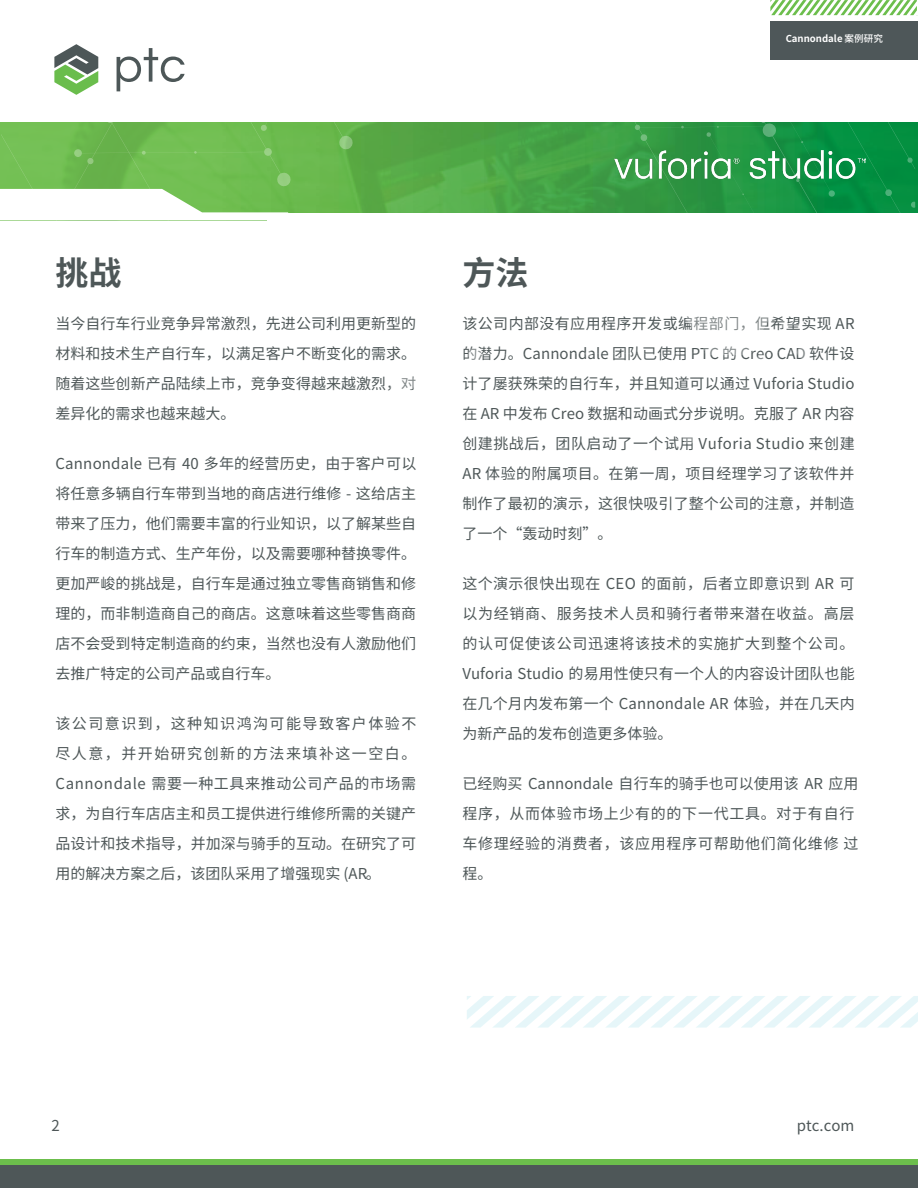
<style>
.page{position:relative;width:918px;height:1188px;background:#fff}
.page>*{position:absolute;margin:0;border:0;box-sizing:border-box;transform-origin:0 0}
.t1{font:700 33px "Noto Sans CJ Ksc";color:#4e5758}
.t2{font:15px/30px "Noto Sans CJ Ksc";color:#4e5758;text-align:justify}
.t3{font:15px/30px "Noto Sans CJ Ksc";letter-spacing:.045em;color:#4e5758}
.t4{font:700 9.6px "Noto Sans CJ Ksc";color:#fff}
.s1{font-weight:500}
</style>
<div class="page">
<img style="left:354px;top:122px;width:564px;height:91px">
<div style="left:770px;top:21px;width:148px;height:39px;background:#4e5759"></div>
<svg style="left:770px;top:0;width:147px;height:15px"></svg>
<svg style="left:467px;top:996px;width:451px;height:32px"></svg>
<svg style="left:0;top:44px;width:354px;height:177px"></svg>
<div style="left:0;top:1164px;width:918px;height:24px;background:#4e5758"></div>
<div style="left:0;top:1159px;width:918px;height:5px;background:#6cbe4c"></div>
<svg style="left:475px;top:122px;width:440px;height:91px;background:#329d4a"></svg>
<p class="t4" style="left:786px;top:34px;width:99px">Cannondale <span class="s1">案例研究</span></p>
<h1 class="t1" style="left:56px;top:254px;width:68px">挑战</h1>
<p class="t2" style="left:56px;top:309px;width:362px">当今自行车行业竞争异常激烈，先进公司利用更新型的材料和技术生产自行车，以满足客户不断变化的需求。随着这些创新产品陆续上市，竞争变得越来越激烈，对差异化的需求也越来越大。</p>
<p class="t2" style="left:56px;top:449px;width:362px">Cannondale 已有 40 多年的经营历史，由于客户可以将任意多辆自行车带到当地的商店进行维修 - 这给店主带来了压力，他们需要丰富的行业知识，以了解某些自行车的制造方式、生产年份，以及需要哪种替换零件。更加严峻的挑战是，自行车是通过独立零售商销售和修理的，而非制造商自己的商店。这意味着这些零售商商店不会受到特定制造商的约束，当然也没有人激励他们去推广特定的公司产品或自行车。</p>
<p class="t2" style="left:56px;top:709px;width:362px">该公司意识到，这种知识鸿沟可能导致客户体验不尽人意，并开始研究创新的方法来填补这一空白。Cannondale 需要一种工具来推动公司产品的市场需求，为自行车店店主和员工提供进行维修所需的关键产品设计和技术指导，并加深与骑手的互动。在研究了可用的解决方案之后，该团队采用了增强现实 (AR。</p>
<h1 class="t1" style="left:462px;top:254px;width:67px">方法</h1>
<p class="t2" style="left:462px;top:309px;width:394px">该公司内部没有应用程序开发或编程部门，但希望实现 AR的潜力。Cannondale 团队已使用 PTC 的 Creo CAD 软件设计了屡获殊荣的自行车，并且知道可以通过 Vuforia Studio在 AR 中发布 Creo 数据和动画式分步说明。克服了 AR 内容创建挑战后，团队启动了一个试用 Vuforia Studio 来创建AR 体验的附属项目。在第一周，项目经理学习了该软件并制作了最初的演示，这很快吸引了整个公司的注意，并制造了一个“轰动时刻”。</p>
<p class="t2" style="left:462px;top:569px;width:394px">这个演示很快出现在 CEO 的面前，后者立即意识到 AR 可以为经销商、服务技术人员和骑行者带来潜在收益。高层的认可促使该公司迅速将该技术的实施扩大到整个公司。Vuforia Studio 的易用性使只有一个人的内容设计团队也能在几个月内发布第一个 Cannondale AR 体验，并在几天内为新产品的发布创造更多体验。</p>
<p class="t3" style="left:462px;top:769px;width:398px">已经购买 Cannondale 自行车的骑手也可以使用该 AR 应用程序，从而体验市场上少有的的下一代工具。对于有自行车修理经验的消费者，该应用程序可帮助他们简化维修 过程。</p>
<p class="t2" style="left:52px;top:1110px;width:10px">2</p>
<p class="t2" style="left:797px;top:1111px;width:59px">ptc.com</p>
</div>
